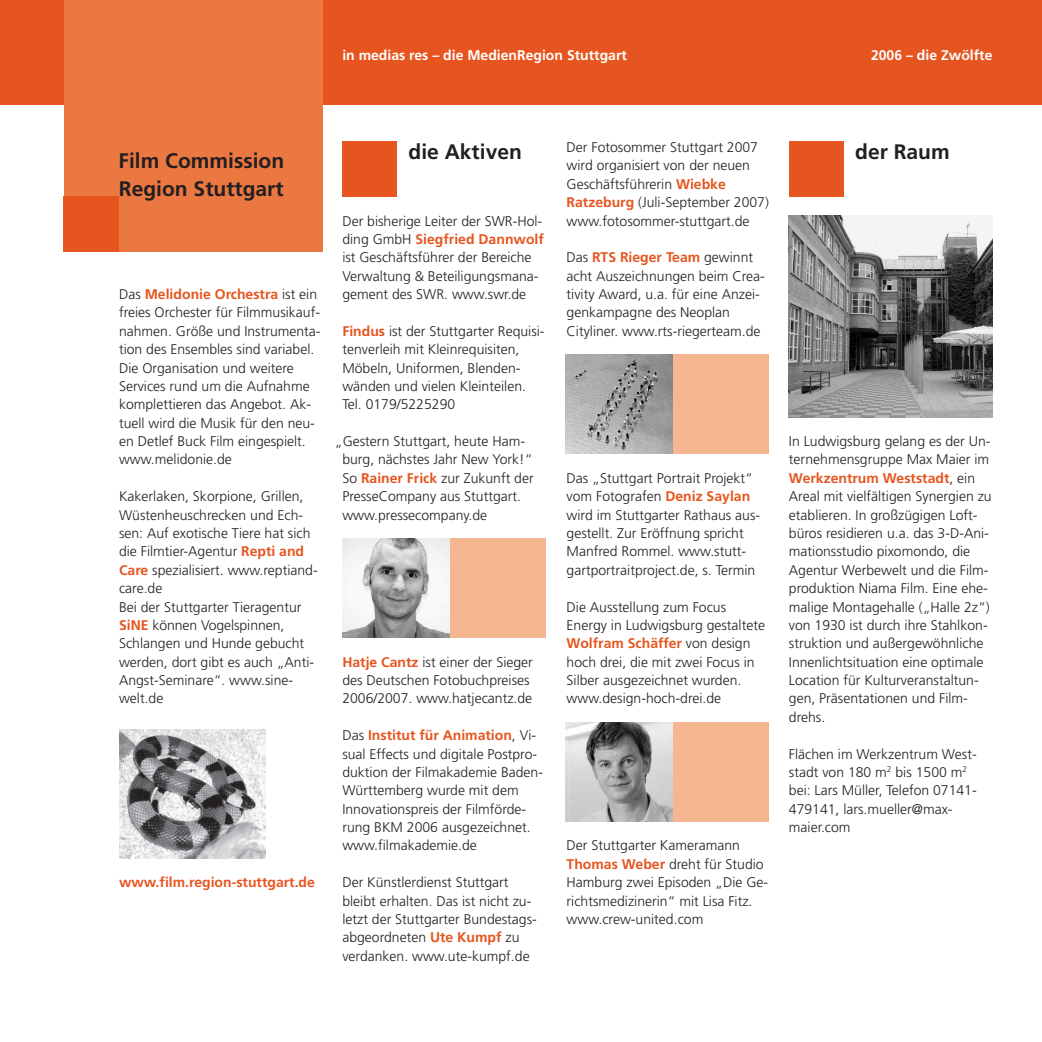
<style>
.page{position:relative;width:1042px;height:1042px;background:#fff}
.page>*{position:absolute;margin:0;border:0;box-sizing:border-box;transform-origin:0 0}
.t1{font:700 21px/28px "Frutiger";color:#231f20}
.t2{font:300 14px/18.4px "Frutiger";color:#231f20}
.t3{font:700 14px "Frutiger";color:#fff}
.t4{font:700 14px "Frutiger";color:#e6551f}
.s1{font-weight:700;color:#e6551f}
.s2{color:#fff}
</style>
<div class="page">
<div style="left:0;top:0;width:1042px;height:105px;background:#e6551f"></div>
<div style="left:669px;top:355px;width:100px;height:99px;background:#f5b692"></div>
<img style="left:566px;top:355px;width:106px;height:99px">
<div style="left:446px;top:538px;width:100px;height:100px;background:#f5b692"></div>
<img style="left:342px;top:538px;width:107px;height:100px">
<div style="left:669px;top:722px;width:100px;height:99px;background:#f5b692"></div>
<img style="left:566px;top:722px;width:106px;height:99px">
<div style="left:342px;top:141px;width:55px;height:56px;background:#e6551f"></div>
<div style="left:64px;top:0;width:258px;height:252px;background:#eb7741"></div>
<img style="left:119px;top:729px;width:147px;height:129px">
<img style="left:789px;top:215px;width:203px;height:202px">
<div style="left:789px;top:141px;width:54px;height:56px;background:#e6551f"></div>
<div style="left:64px;top:197px;width:55px;height:55px;background:#e6551f"></div>
<p class="t3" style="left:342px;top:50px;width:286px">in medias res – die MedienRegion Stuttgart</p>
<p class="t3" style="left:871px;top:50px;width:123px">2006 – die Zwölfte</p>
<h1 class="t1" style="left:119px;top:148px;width:167px">Film Commission<br>Region Stuttgart</h1>
<p class="t2" style="left:119px;top:286px;width:203px">Das <span class="s1">Melidonie Orchestra</span> ist ein freies Orchester für Filmmusikauf&shy;nahmen. Größe und Instrumenta&shy;tion des Ensembles sind variabel.<br>Die Organisation und weitere<br>Services rund um die Aufnahme komplettieren das Angebot. Ak&shy;tuell wird die Musik für den neu&shy;en Detlef Buck Film eingespielt. www.melidonie.de</p>
<p class="t2" style="left:119px;top:488px;width:200px">Kakerlaken, Skorpione, Grillen,<br>Wüstenheuschrecken und Ech&shy;sen: Auf exotische Tiere hat sich die Filmtier-Agentur <span class="s1">Repti and<br>Care</span> spezialisiert. www.reptiand&shy;care.de<br>Bei der Stuttgarter Tieragentur<br><span class="s1">SiNE</span> können Vogelspinnen,<br>Schlangen und Hunde gebucht werden, dort gibt es auch „Anti-<br>Angst-Seminare“. www.sine&shy;welt.de</p>
<p class="t4" style="left:119px;top:876px;width:197px">www.film.region-stuttgart.de</p>
<h1 class="t1" style="left:409px;top:139px;width:115px">die Aktiven</h1>
<p class="t2" style="left:342px;top:213px;width:203px">Der bisherige Leiter der SWR-Hol&shy;ding GmbH <span class="s1">Siegfried Dannwolf </span>ist Geschäftsführer der Bereiche<br>Verwaltung &amp; Beteiligungsmana&shy;gement des SWR. www.swr.de</p>
<p class="t2" style="left:342px;top:323px;width:204px"><span class="s1">Findus</span> ist der Stuttgarter Requisi&shy;tenverleih mit Kleinrequisiten,<br>Möbeln, Uniformen, Blenden&shy;wänden und vielen Kleinteilen.<br>Tel. 0179/5225290</p>
<p class="t2" style="left:342px;top:433px;width:193px;text-indent:-7px">„<span class="s2">i</span>Gestern Stuttgart, heute Ham&shy;burg, nächstes Jahr New York!“<br>So <span class="s1">Rainer Frick</span> zur Zukunft der<br>PresseCompany aus Stuttgart. www.pressecompany.de</p>
<p class="t2" style="left:342px;top:654px;width:192px"><span class="s1">Hatje Cantz</span> ist einer der Sieger des Deutschen Fotobuchpreises<br>2006/2007. www.hatjecantz.de</p>
<p class="t2" style="left:342px;top:727px;width:202px">Das <span class="s1">Institut für Animation</span>, Vi&shy;sual Effects und digitale Postpro&shy;duktion der Filmakademie Baden-<br>Württemberg wurde mit dem<br>Innovationspreis der Filmförde&shy;rung BKM 2006 ausgezeichnet. www.filmakademie.de</p>
<p class="t2" style="left:342px;top:874px;width:196px">Der Künstlerdienst Stuttgart bleibt erhalten. Das ist nicht zu&shy;letzt der Stuttgarter Bundestags&shy;abgeordneten <span class="s1">Ute Kumpf</span> zu verdanken. www.ute-kumpf.de</p>
<p class="t2" style="left:566px;top:139px;width:204px">Der Fotosommer Stuttgart 2007 wird organisiert von der neuen<br>Geschäftsführerin <span class="s1">Wiebke<br>Ratzeburg</span> (Juli-September 2007) www.fotosommer-stuttgart.de</p>
<p class="t2" style="left:566px;top:249px;width:200px">Das <span class="s1">RTS Rieger Team</span> gewinnt acht Auszeichnungen beim Crea&shy;tivity Award, u.a. für eine Anzei&shy;genkampagne des Neoplan<br>Cityliner. www.rts-riegerteam.de</p>
<h1 class="t1" style="left:855px;top:139px;width:96px">der Raum</h1>
<p class="t2" style="left:566px;top:470px;width:195px">Das „Stuttgart Portrait Projekt“ vom Fotografen <span class="s1">Deniz Saylan </span>wird im Stuttgarter Rathaus aus&shy;gestellt. Zur Eröffnung spricht<br>Manfred Rommel. www.stutt&shy;gartportraitproject.de, s. Termin</p>
<p class="t2" style="left:566px;top:598px;width:200px">Die Ausstellung zum Focus<br>Energy in Ludwigsburg gestaltete<br><span class="s1">Wolfram Schäffer</span> von design hoch drei, die mit zwei Focus in<br>Silber ausgezeichnet wurden. www.design-hoch-drei.de</p>
<p class="t2" style="left:566px;top:837px;width:203px">Der Stuttgarter Kameramann<br><span class="s1">Thomas Weber</span> dreht für Studio<br>Hamburg zwei Episoden „Die Ge&shy;richtsmedizinerin“ mit Lisa Fitz. www.crew-united.com</p>
<p class="t2" style="left:789px;top:433px;width:204px">In Ludwigsburg gelang es der Un&shy;ternehmensgruppe Max Maier im<br><span class="s1">Werkzentrum Weststadt</span>, ein<br>Areal mit vielfältigen Synergien zu etablieren. In großzügigen Loft&shy;büros residieren u.a. das 3-D-Ani&shy;mationsstudio pixomondo, die<br>Agentur Werbewelt und die Film&shy;produktion Niama Film. Eine ehe&shy;malige Montagehalle („Halle 2z“) von 1930 ist durch ihre Stahlkon&shy;struktion und außergewöhnliche<br>Innenlichtsituation eine optimale<br>Location für Kulturveranstaltun&shy;gen, Präsentationen und Film&shy;drehs.</p>
<p class="t2" style="left:789px;top:745px;width:189px">Flächen im Werkzentrum West&shy;stadt von 180 m<sup>2</sup> bis 1500 m<sup>2 </sup>bei: Lars Müller, Telefon 07141-<br>479141, lars.mueller@max&shy;maier.com</p>
</div>
